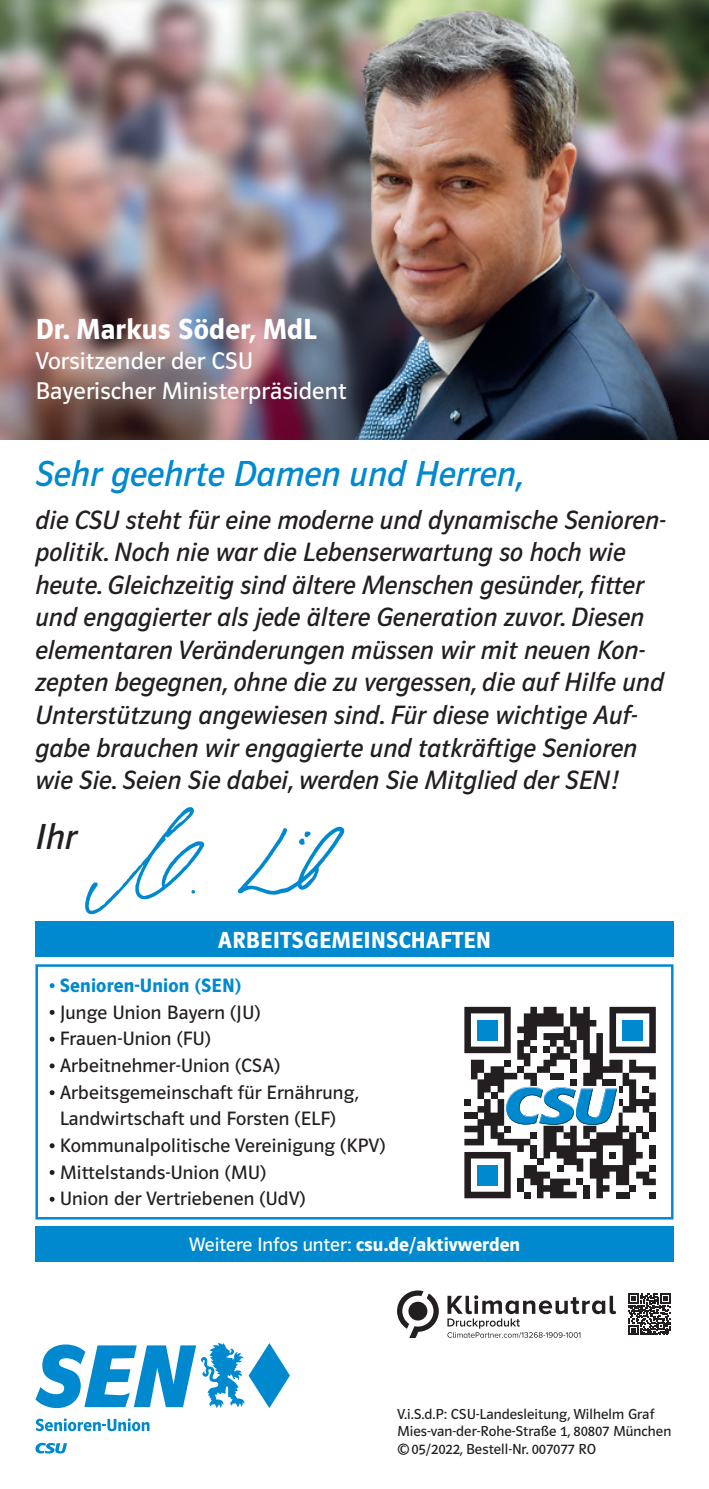
<style>
.page{position:relative;width:709px;height:1489px;background:#fff}
.page>*{position:absolute;margin:0;border:0;box-sizing:border-box;transform-origin:0 0}
.t1{font:37.5px "Polo 22 R Buch Kursiv";color:#0089cf}
.t2{font:37.5px "Polo 22 R Buch Kursiv";color:#231f20}
.t3{font:600 30px "Polo 22 R";letter-spacing:.005em;color:#fff}
.t4{font:27.5px/32.5px "Polo 22 R Buch Kursiv";color:#231f20}
.t5{font:25px/30px "Polo 22 R Buch";letter-spacing:.005em;color:#fff}
.t6{font:600 24px "Polo 22 R";letter-spacing:.01em;color:#fff}
.t7{font:20px/26.8px "Polo 22 R Buch";letter-spacing:.01em;color:#231f20}
.t8{font:20px "Polo 22 R Buch";color:#fff}
.t9{font:600 20px "Polo 22 R";letter-spacing:.01em;color:#0089cf}
.t10{font:15px/17.5px "Polo 22 R Buch";letter-spacing:.005em;color:#231f20}
.s1{font-family:"Polo 22 R";font-weight:600}
</style>
<div class="page">
<img style="left:0;top:0;width:338px;height:439px">
<svg style="left:284px;top:50px;width:160px;height:254px;background:#888794"></svg>
<img style="left:338px;top:0;width:371px;height:439px">
<div style="left:35px;top:964px;width:638px;height:255px;background:#fff;border:2px solid #0089cf"></div>
<div style="left:35px;top:921px;width:638px;height:36px;background:#0089cf"></div>
<svg style="left:50px;top:983px;width:5px;height:5px"></svg>
<svg style="left:50px;top:1010px;width:5px;height:4px"></svg>
<svg style="left:50px;top:1036px;width:5px;height:5px"></svg>
<svg style="left:50px;top:1063px;width:5px;height:5px"></svg>
<svg style="left:50px;top:1090px;width:5px;height:5px"></svg>
<svg style="left:50px;top:1143px;width:5px;height:5px"></svg>
<svg style="left:50px;top:1170px;width:5px;height:4px"></svg>
<svg style="left:50px;top:1196px;width:5px;height:5px"></svg>
<svg style="left:464px;top:1006px;width:192px;height:192px"></svg>
<div style="left:35px;top:1226px;width:638px;height:35px;background:#0089cf"></div>
<hr style="left:708px;top:1015px;width:1px;height:473px;background:#0089cf">
<img style="left:85px;top:807px;width:260px;height:108px">
<svg style="left:36px;top:1418px;width:113px;height:12px"></svg>
<svg style="left:35px;top:1442px;width:32px;height:11px"></svg>
<svg style="left:35px;top:1343px;width:255px;height:64px"></svg>
<svg style="left:397px;top:1290px;width:42px;height:47px"></svg>
<svg style="left:628px;top:1293px;width:43px;height:42px"></svg>
<svg style="left:628px;top:1293px;width:42px;height:41px"></svg>
<svg style="left:447px;top:1295px;width:169px;height:42px"></svg>
<p class="t3" style="left:35px;top:313px;width:283px">Dr. Markus Söder, MdL</p>
<p class="t5" style="left:35px;top:346px;width:312px">Vorsitzender der CSU<br>Bayerischer Ministerpräsident</p>
<h1 class="t1" style="left:35px;top:454px;width:490px">Sehr geehrte Damen und Herren,</h1>
<p class="t4" style="left:35px;top:504px;width:631px">die CSU steht für eine moderne und dynamische Senioren&shy;politik. Noch nie war die Lebenserwartung so hoch wie heute. Gleichzeitig sind ältere Menschen gesünder, fitter und engagierter als jede ältere Generation zuvor. Diesen elementaren Veränderungen müssen wir mit neuen Kon&shy;zepten begegnen, ohne die zu vergessen, die auf Hilfe und Unterstützung angewiesen sind. Für diese wichtige Auf&shy;gabe brauchen wir engagierte und tatkräftige Senioren wie Sie. Seien Sie dabei, werden Sie Mitglied der SEN!</p>
<h1 class="t2" style="left:35px;top:817px;width:43px">Ihr</h1>
<p class="t6" style="left:218px;top:926px;width:274px">ARBEITSGEMEINSCHAFTEN</p>
<p class="t9" style="left:60px;top:974px;width:183px">Senioren-Union (SEN)</p>
<p class="t7" style="left:60px;top:998px;width:327px">Junge Union Bayern (JU)<br>Frauen-Union (FU)<br>Arbeitnehmer-Union (CSA)<br>Arbeitsgemeinschaft für Ernährung,<br>Landwirtschaft und Forsten (ELF)<br>Kommunalpolitische Vereinigung (KPV)<br>Mittelstands-Union (MU)<br>Union der Vertriebenen (UdV)</p>
<p class="t8" style="left:189px;top:1233px;width:333px">Weitere Infos unter: <span class="s1">csu.de/aktivwerden</span></p>
<p class="t10" style="left:397px;top:1404px;width:276px">V.i.S.d.P: CSU-Landesleitung, Wilhelm Graf<br>Mies-van-der-Rohe-Straße 1, 80807 München ©05/2022, Bestell-Nr. 007077 RO</p>
</div>
